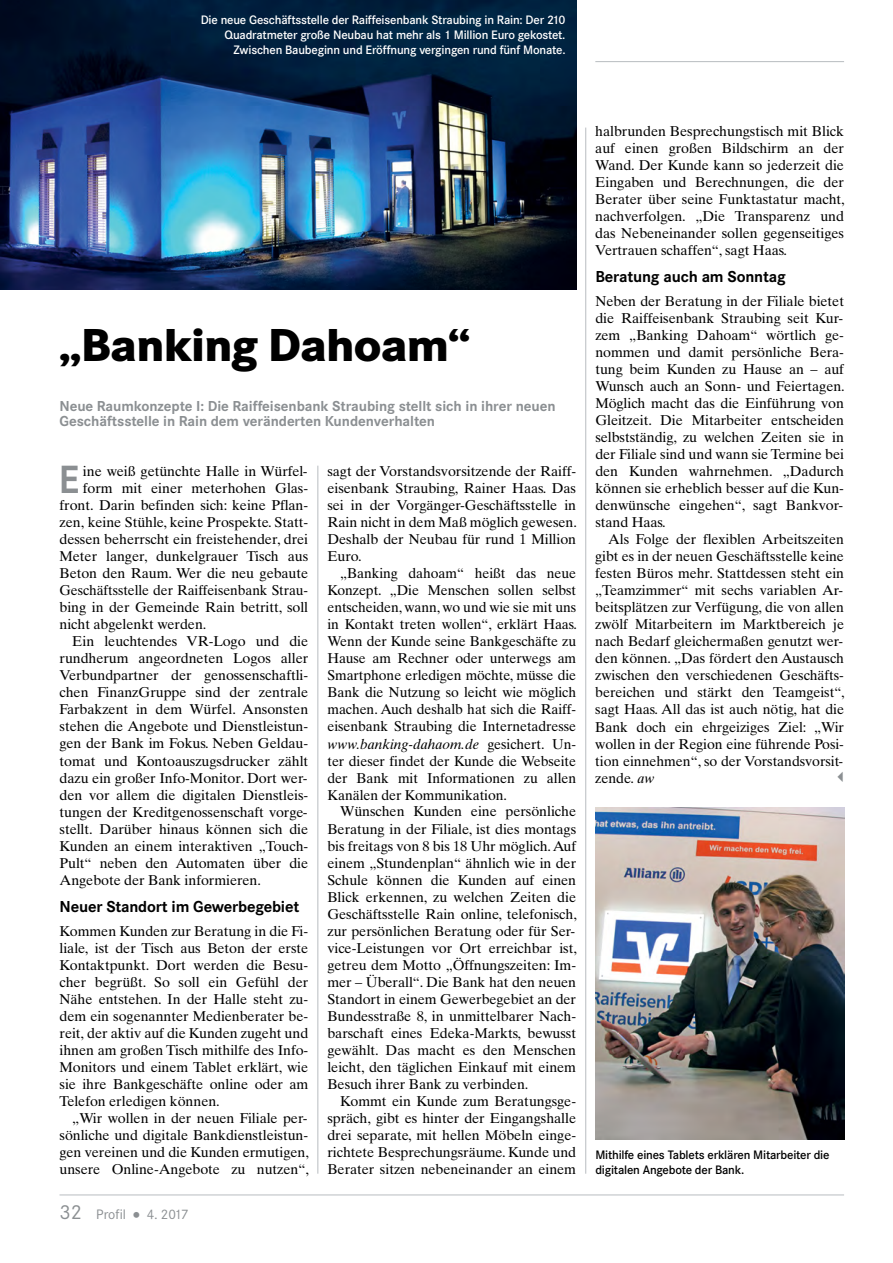
<style>
.page{position:relative;width:893px;height:1263px;background:#fff}
.page>*{position:absolute;margin:0;border:0;box-sizing:border-box;transform-origin:0 0}
.t1{font:800 48px "Corporate S";letter-spacing:-.015em;color:#000}
.t2{font:700 40.95px "Corporate S";color:#8b8f92;scale:.93 1}
.t3{font:700 16.5px "Corporate S";letter-spacing:-.01em;color:#000}
.t4{font:700 15px/15px "Corporate S";letter-spacing:-.005em;color:#8b8f92}
.t5{font:14.25px/17px "Times Ten";letter-spacing:-.005em;color:#000;text-align:justify}
.t6{font:14.25px "Corporate S";color:#8b8f92}
.t7{font:600 12.75px/15px "Corporate S";letter-spacing:-.015em;color:#fff;text-align:right}
.t8{font:600 12.75px/15px "Corporate S";letter-spacing:-.015em;color:#000}
.s1{font-size:21px}
.s2{font-weight:700;font-size:21px}
.s3{font-style:italic}
</style>
<div class="page">
<hr style="left:595px;top:61px;width:249px;height:1px;background:#b8bcc0">
<hr style="left:317px;top:466px;width:1px;height:708px;background:#b8bcc0">
<hr style="left:585px;top:128px;width:1px;height:1046px;background:#b8bcc0">
<hr style="left:60px;top:1194px;width:784px;height:1px;background:#b8bcc0">
<img style="left:0;top:0;width:576px;height:289px">
<img style="left:595px;top:808px;width:249px;height:332px">
<p class="t7" style="left:201px;top:13px;width:366px">Die neue Geschäftsstelle der Raiffeisenbank Straubing in Rain: Der 210<br>Quadratmeter große Neubau hat mehr als 1 Million Euro gekostet.<br>Zwischen Baubeginn und Eröffnung vergingen rund fünf Monate.</p>
<h1 class="t1" style="left:60px;top:317px;width:412px">„Banking Dahoam“</h1>
<p class="t4" style="left:60px;top:398px;width:498px">Neue Raumkonzepte I: Die Raiffeisenbank Straubing stellt sich in ihrer neuen<br>Geschäftsstelle in Rain dem veränderten Kundenverhalten</p>
<h2 class="t2" style="left:59px;top:455px;width:23px">E</h2>
<p class="t5" style="left:83px;top:464px;width:226px">ine weiß getünchte Halle in Würfel-</p>
<p class="t5" style="left:83px;top:481px;width:227px">form mit einer meterhohen Glas-</p>
<p class="t5" style="left:60px;top:498px;width:250px">front. Darin befinden sich: keine Pflan-</p>
<p class="t5" style="left:60px;top:515px;width:250px">zen, keine Stühle, keine Prospekte. Statt-</p>
<p class="t5" style="left:60px;top:532px;width:250px">dessen beherrscht ein freistehender, drei</p>
<p class="t5" style="left:60px;top:549px;width:250px">Meter langer, dunkelgrauer Tisch aus</p>
<p class="t5" style="left:60px;top:566px;width:250px">Beton den Raum. Wer die neu gebaute</p>
<p class="t5" style="left:60px;top:583px;width:250px">Geschäftsstelle der Raiffeisenbank Strau-</p>
<p class="t5" style="left:60px;top:600px;width:250px">bing in der Gemeinde Rain betritt, soll</p>
<p class="t5" style="left:60px;top:617px;width:148px">nicht abgelenkt werden.</p>
<p class="t5" style="left:72px;top:634px;width:237px">Ein leuchtendes VR-Logo und die</p>
<p class="t5" style="left:60px;top:651px;width:250px">rundherum angeordneten Logos aller</p>
<p class="t5" style="left:60px;top:668px;width:250px">Verbundpartner der genossenschaftli-</p>
<p class="t5" style="left:60px;top:685px;width:250px">chen FinanzGruppe sind der zentrale</p>
<p class="t5" style="left:60px;top:702px;width:250px">Farbakzent in dem Würfel. Ansonsten</p>
<p class="t5" style="left:60px;top:719px;width:250px">stehen die Angebote und Dienstleistun-</p>
<p class="t5" style="left:60px;top:736px;width:250px">gen der Bank im Fokus. Neben Geldau-</p>
<p class="t5" style="left:60px;top:754px;width:250px">tomat und Kontoauszugsdrucker zählt</p>
<p class="t5" style="left:60px;top:771px;width:249px">dazu ein großer Info-Monitor. Dort wer-</p>
<p class="t5" style="left:60px;top:788px;width:250px">den vor allem die digitalen Dienstleis-</p>
<p class="t5" style="left:60px;top:805px;width:249px">tungen der Kreditgenossenschaft vorge-</p>
<p class="t5" style="left:60px;top:822px;width:250px">stellt. Darüber hinaus können sich die</p>
<p class="t5" style="left:60px;top:839px;width:250px">Kunden an einem interaktiven „Touch-</p>
<p class="t5" style="left:60px;top:856px;width:250px">Pult“ neben den Automaten über die</p>
<p class="t5" style="left:60px;top:873px;width:203px">Angebote der Bank informieren.</p>
<p class="t3" style="left:60px;top:896px;width:241px">Neuer Standort im Gewerbegebiet</p>
<p class="t5" style="left:60px;top:924px;width:250px">Kommen Kunden zur Beratung in die Fi&shy;liale, ist der Tisch aus Beton der erste Kontaktpunkt. Dort werden die Besu&shy;cher begrüßt. So soll ein Gefühl der Nähe entstehen. In der Halle steht zu&shy;dem ein sogenannter Medienberater be&shy;reit, der aktiv auf die Kunden zugeht und ihnen am großen Tisch mithilfe des Info-Monitors und einem Tablet erklärt, wie sie ihre Bankgeschäfte online oder am Telefon erledigen können.</p>
<p class="t5" style="left:60px;top:1111px;width:251px;text-indent:13px">„Wir wollen in der neuen Filiale per&shy;sönliche und digitale Bankdienstleistun&shy;gen vereinen und die Kunden ermutigen, unsere Online-Angebote zu nutzen“,</p>
<p class="t6" style="left:60px;top:1206px;width:131px"><span class="s1">32</span> Profil <span class="s2">•</span> 4. 2017</p>
<p class="t5" style="left:327px;top:464px;width:251px">sagt der Vorstandsvorsitzende der Raiff&shy;eisenbank Straubing, Rainer Haas. Das sei in der Vorgänger-Geschäftsstelle in Rain nicht in dem Maß möglich gewesen.<br>Deshalb der Neubau für rund 1 Million Euro.</p>
<p class="t5" style="left:327px;top:566px;width:251px;text-indent:13px">„Banking dahoam“ heißt das neue Konzept. „Die Menschen sollen selbst entscheiden, wann, wo und wie sie mit uns in Kontakt treten wollen“, erklärt Haas.<br>Wenn der Kunde seine Bankgeschäfte zu Hause am Rechner oder unterwegs am Smartphone erledigen möchte, müsse die Bank die Nutzung so leicht wie möglich machen. Auch deshalb hat sich die Raiff&shy;eisenbank Straubing die Internetadresse <span class="s3">www.banking-dahaom.de</span> gesichert. Un&shy;ter dieser findet der Kunde die Webseite der Bank mit Informationen zu allen Kanälen der Kommunikation.</p>
<p class="t5" style="left:327px;top:804px;width:251px;text-indent:13px">Wünschen Kunden eine persönliche Beratung in der Filiale, ist dies montags bis freitags von 8 bis 18 Uhr möglich. Auf einem „Stundenplan“ ähnlich wie in der Schule können die Kunden auf einen Blick erkennen, zu welchen Zeiten die Geschäftsstelle Rain online, telefonisch, zur persönlichen Beratung oder für Ser&shy;vice-Leistungen vor Ort erreichbar ist, getreu dem Motto „Öffnungszeiten: Im&shy;mer – Überall“. Die Bank hat den neuen Standort in einem Gewerbegebiet an der Bundesstraße 8, in unmittelbarer Nach&shy;barschaft eines Edeka-Markts, bewusst gewählt. Das macht es den Menschen leicht, den täglichen Einkauf mit einem Besuch ihrer Bank zu verbinden.</p>
<p class="t5" style="left:327px;top:1094px;width:250px;text-indent:13px">Kommt ein Kunde zum Beratungsge&shy;spräch, gibt es hinter der Eingangshalle drei separate, mit hellen Möbeln einge&shy;richtete Besprechungsräume. Kunde und Berater sitzen nebeneinander an einem</p>
<p class="t5" style="left:595px;top:124px;width:251px">halbrunden Besprechungstisch mit Blick auf einen großen Bildschirm an der Wand. Der Kunde kann so jederzeit die Eingaben und Berechnungen, die der Berater über seine Funktastatur macht, nachverfolgen. „Die Transparenz und das Nebeneinander sollen gegenseitiges Vertrauen schaffen“, sagt Haas.</p>
<p class="t3" style="left:595px;top:267px;width:192px">Beratung auch am Sonntag</p>
<p class="t5" style="left:595px;top:294px;width:251px">Neben der Beratung in der Filiale bietet die Raiffeisenbank Straubing seit Kur&shy;zem „Banking Dahoam“ wörtlich ge&shy;nommen und damit persönliche Bera&shy;tung beim Kunden zu Hause an – auf Wunsch auch an Sonn- und Feiertagen.<br>Möglich macht das die Einführung von Gleitzeit. Die Mitarbeiter entscheiden selbstständig, zu welchen Zeiten sie in der Filiale sind und wann sie Termine bei den Kunden wahrnehmen. „Dadurch können sie erheblich besser auf die Kun&shy;denwünsche eingehen“, sagt Bankvor&shy;stand Haas.</p>
<p class="t5" style="left:595px;top:532px;width:251px;text-indent:13px">Als Folge der flexiblen Arbeitszeiten gibt es in der neuen Geschäftsstelle keine festen Büros mehr. Stattdessen steht ein „Teamzimmer“ mit sechs variablen Ar&shy;beitsplätzen zur Verfügung, die von allen zwölf Mitarbeitern im Marktbereich je nach Bedarf gleichermaßen genutzt wer&shy;den können. „Das fördert den Austausch zwischen den verschiedenen Geschäfts&shy;bereichen und stärkt den Teamgeist“, sagt Haas. All das ist auch nötig, hat die Bank doch ein ehrgeiziges Ziel: „Wir wollen in der Region eine führende Posi&shy;tion einnehmen“, so der Vorstandsvorsit&shy;zende. <span class="s3">aw</span></p>
<p class="t8" style="left:595px;top:1147px;width:236px">Mithilfe eines Tablets erklären Mitarbeiter die digitalen Angebote der Bank.</p>
</div>
